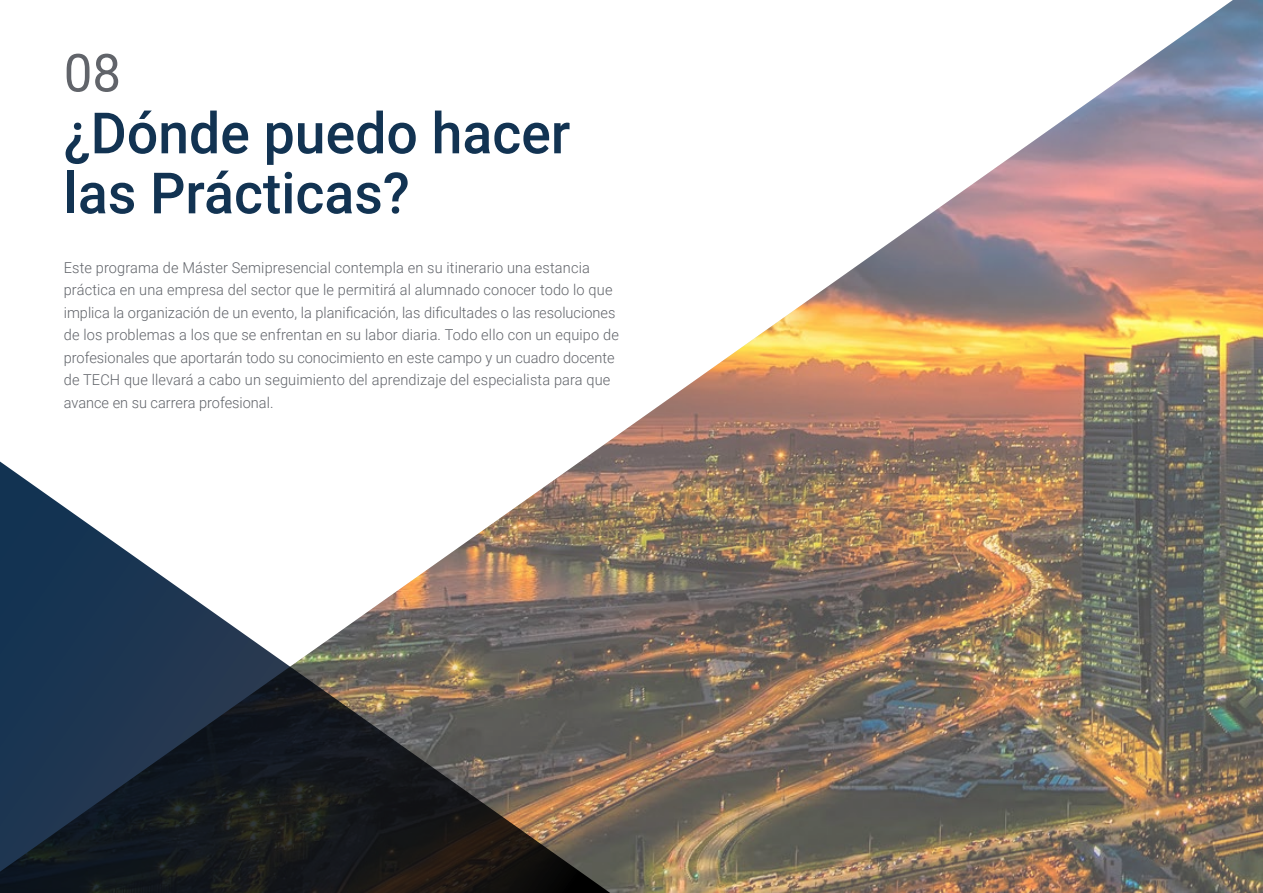
<style>
.page{position:relative;width:1263px;height:893px;background:#fff}
.page>*{position:absolute;margin:0;border:0;box-sizing:border-box;transform-origin:0 0}
.t1{font:500 57px/60px "Roboto";color:#123352}
.t2{font:52.5px "Roboto";color:#61646a}
.t3{font:300 15px/22.5px "Roboto";letter-spacing:.01em;color:#61646a}
</style>
<div class="page">
<img style="left:602px;top:0;width:661px;height:893px">
<svg style="left:0;top:446px;width:640px;height:447px"></svg>
<h2 class="t2" style="left:64px;top:36px;width:59px">08</h2>
<h1 class="t1" style="left:64px;top:101px;width:508px">¿Dónde puedo hacer las Prácticas?</h1>
<p class="t3" style="left:64px;top:255px;width:557px">Este programa de Máster Semipresencial contempla en su itinerario una estancia práctica en una empresa del sector que le permitirá al alumnado conocer todo lo que implica la organización de un evento, la planificación, las dificultades o las resoluciones de los problemas a los que se enfrentan en su labor diaria. Todo ello con un equipo de profesionales que aportarán todo su conocimiento en este campo y un cuadro docente de TECH que llevará a cabo un seguimiento del aprendizaje del especialista para que avance en su carrera profesional.</p>
</div>
